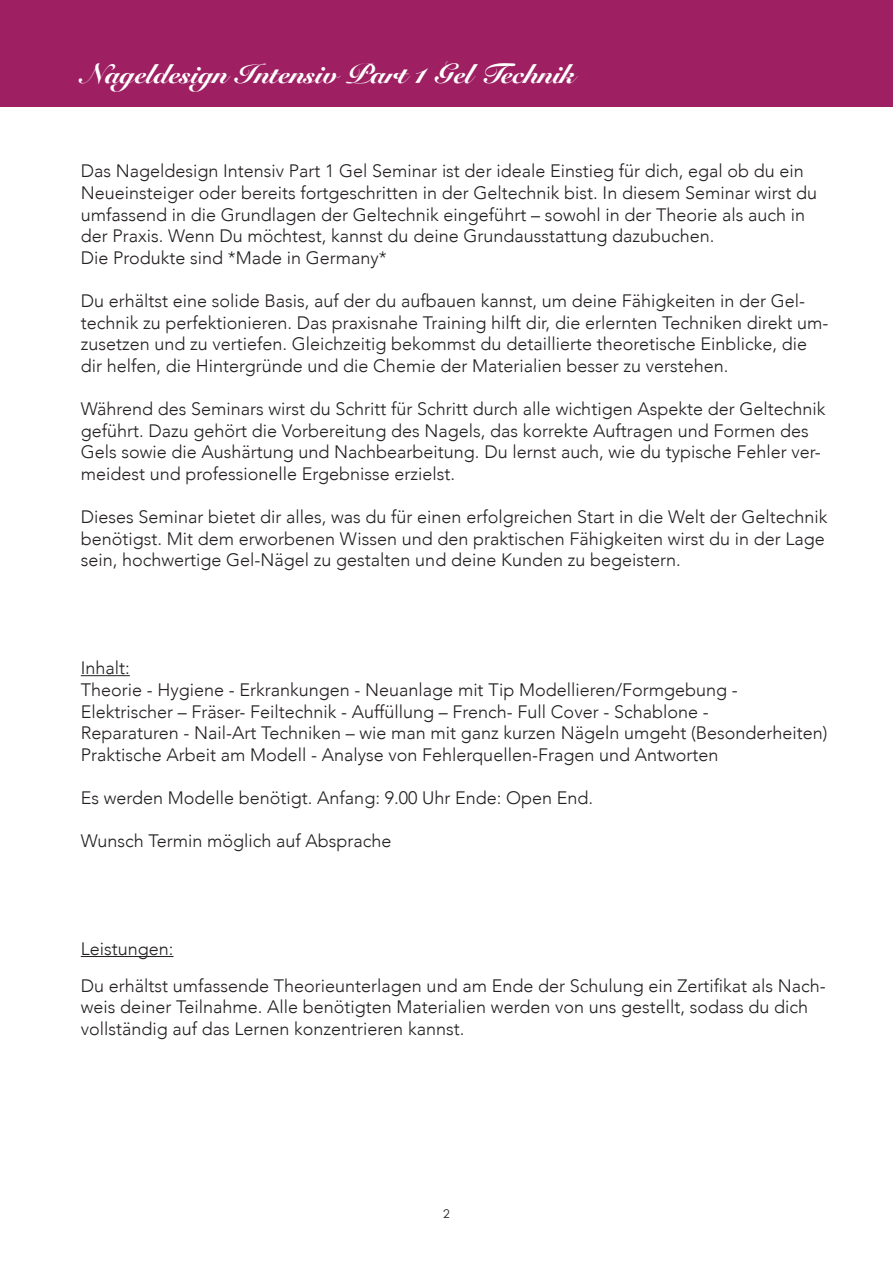
<style>
.page{position:relative;width:893px;height:1263px;background:#fff}
.page>*{position:absolute;margin:0;border:0;box-sizing:border-box;transform-origin:0 0}
.t1{font:900 27px "Snell Roundhand";color:#fff}
.t2{font:300 18px/21.6px "Avenir";color:#231f20}
.t3{font:12px "Century Gothic";color:#231f20}
</style>
<div class="page">
<div style="left:0;top:0;width:893px;height:106px;background:#9e1f62"></div>
<hr style="left:81px;top:675px;width:49px;height:1px;background:#231f20">
<hr style="left:81px;top:956px;width:92px;height:1px;background:#231f20">
<h1 class="t1" style="left:81px;top:58px;width:496px">Nageldesign Intensiv Part 1 Gel Technik</h1>
<p class="t2" style="left:81px;top:160px;width:738px">Das Nageldesign Intensiv Part 1 Gel Seminar ist der ideale Einstieg für dich, egal ob du ein Neueinsteiger oder bereits fortgeschritten in der Geltechnik bist. In diesem Seminar wirst du umfassend in die Grundlagen der Geltechnik eingeführt – sowohl in der Theorie als auch in der Praxis. Wenn Du möchtest, kannst du deine Grundausstattung dazubuchen.<br>Die Produkte sind *Made in Germany*</p>
<p class="t2" style="left:81px;top:290px;width:749px">Du erhältst eine solide Basis, auf der du aufbauen kannst, um deine Fähigkeiten in der Gel&shy;technik zu perfektionieren. Das praxisnahe Training hilft dir, die erlernten Techniken direkt um&shy;zusetzen und zu vertiefen. Gleichzeitig bekommst du detaillierte theoretische Einblicke, die dir helfen, die Hintergründe und die Chemie der Materialien besser zu verstehen.</p>
<p class="t2" style="left:81px;top:398px;width:746px">Während des Seminars wirst du Schritt für Schritt durch alle wichtigen Aspekte der Geltechnik geführt. Dazu gehört die Vorbereitung des Nagels, das korrekte Auftragen und Formen des Gels sowie die Aushärtung und Nachbearbeitung. Du lernst auch, wie du typische Fehler ver&shy;meidest und professionelle Ergebnisse erzielst.</p>
<p class="t2" style="left:81px;top:506px;width:748px">Dieses Seminar bietet dir alles, was du für einen erfolgreichen Start in die Welt der Geltechnik benötigst. Mit dem erworbenen Wissen und den praktischen Fähigkeiten wirst du in der Lage sein, hochwertige Gel-Nägel zu gestalten und deine Kunden zu begeistern.</p>
<p class="t2" style="left:81px;top:657px;width:748px">Inhalt:<br>Theorie - Hygiene - Erkrankungen - Neuanlage mit Tip Modellieren/Formgebung - Elektrischer – Fräser- Feiltechnik - Auffüllung – French- Full Cover - Schablone -<br>Reparaturen - Nail-Art Techniken – wie man mit ganz kurzen Nägeln umgeht (Besonderheiten)<br>Praktische Arbeit am Modell - Analyse von Fehlerquellen-Fragen und Antworten</p>
<p class="t2" style="left:81px;top:787px;width:514px">Es werden Modelle benötigt. Anfang: 9.00 Uhr Ende: Open End.</p>
<p class="t2" style="left:81px;top:830px;width:312px">Wunsch Termin möglich auf Absprache</p>
<p class="t2" style="left:81px;top:931px;width:747px;line-height:36.6px">Leistungen:<br>Du erhältst umfassende Theorieunterlagen und am Ende der Schulung ein Zertifikat als Nach-</p>
<p class="t2" style="left:81px;top:996px;width:729px">weis deiner Teilnahme. Alle benötigten Materialien werden von uns gestellt, sodass du dich vollständig auf das Lernen konzentrieren kannst.</p>
<p class="t3" style="left:443px;top:1207px;width:8px">2</p>
</div>
